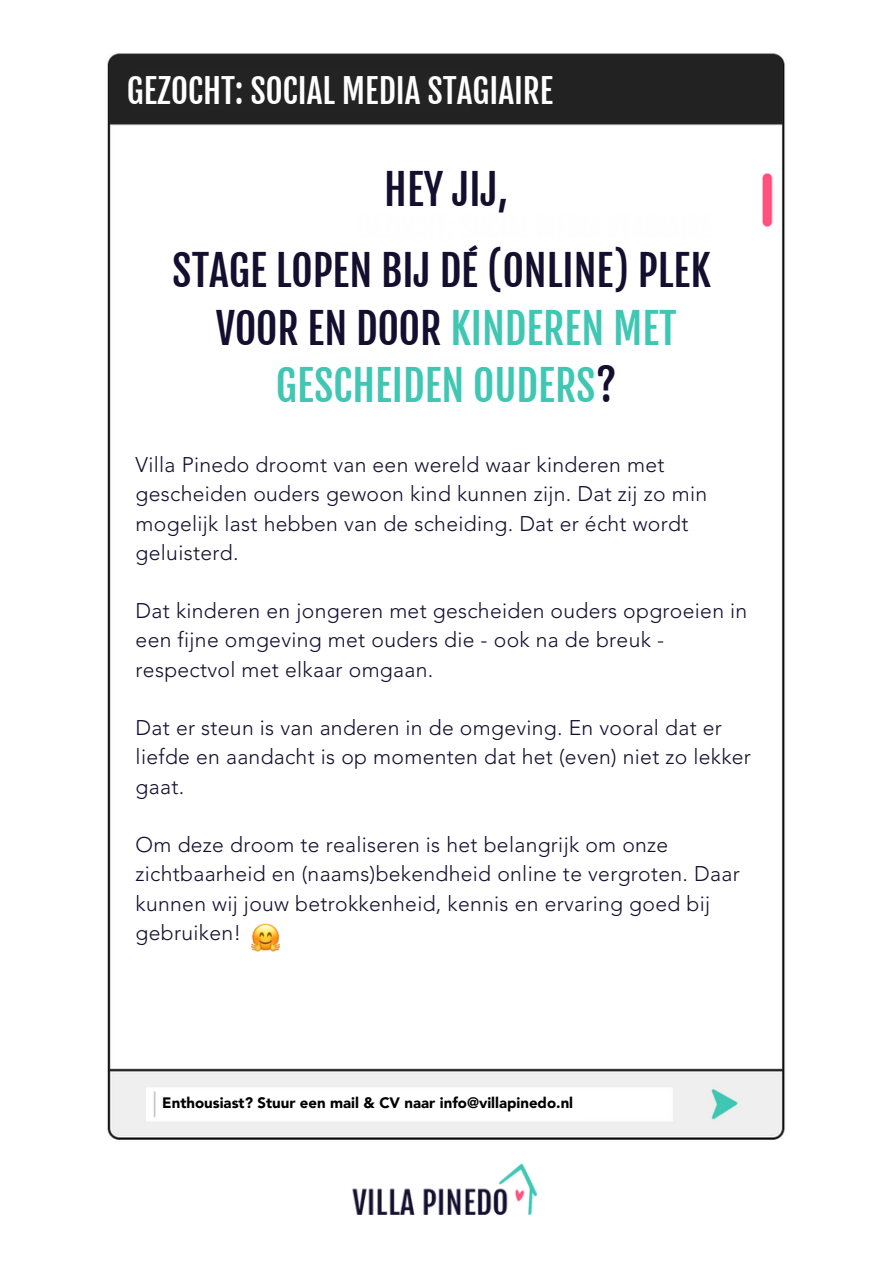
<style>
.page{position:relative;width:893px;height:1264px;background:#fff}
.page>*{position:absolute;margin:0;border:0;box-sizing:border-box;transform-origin:0 0}
.t1{font:41.55px/57.4px "Fjalla One";color:#3fc7b4;text-align:center}
.t2{font:41.55px/81.3px "Fjalla One";color:#150f2f;text-align:center}
.t3{font:33.15px "Fjalla One";color:#fefefe}
.t4{font:300 21.15px/29.2px "Avenir LT Std";letter-spacing:.015em;color:#150f2f}
.t5{font:900 15px "Avenir LT Std";color:#000}
.s1{color:#150f2f}
</style>
<div class="page">
<img style="left:107px;top:53px;width:678px;height:1087px">
<div style="left:133px;top:68px;width:336px;height:42px;background:#232323"></div>
<div style="left:162px;top:1096px;width:416px;height:23px;background:#fff"></div>
<img style="left:251px;top:923px;width:29px;height:29px">
<img style="left:315px;top:1131px;width:263px;height:84px">
<h2 class="t3" style="left:127px;top:70px;width:428px">GEZOCHT: SOCIAL MEDIA STAGIAIRE</h2>
<h1 class="t2" style="left:172px;top:149px;width:540px">HEY JIJ,<br>STAGE LOPEN BIJ DÉ (ONLINE) PLEK</h1>
<h1 class="t1" style="left:216px;top:300px;width:462px"><span class="s1">VOOR EN DOOR</span> KINDEREN MET<br>GESCHEIDEN OUDERS<span class="s1">?</span></h1>
<p class="t4" style="left:136px;top:452px;width:573px">Villa Pinedo droomt van een wereld waar kinderen met gescheiden ouders gewoon kind kunnen zijn. Dat zij zo min mogelijk last hebben van de scheiding. Dat er écht wordt geluisterd.</p>
<p class="t4" style="left:136px;top:598px;width:613px">Dat kinderen en jongeren met gescheiden ouders opgroeien in een fijne omgeving met ouders die - ook na de breuk - respectvol met elkaar omgaan.</p>
<p class="t4" style="left:136px;top:715px;width:617px">Dat er steun is van anderen in de omgeving. En vooral dat er liefde en aandacht is op momenten dat het (even) niet zo lekker gaat.</p>
<p class="t4" style="left:136px;top:832px;width:605px">Om deze droom te realiseren is het belangrijk om onze zichtbaarheid en (naams)bekendheid online te vergroten. Daar kunnen wij jouw betrokkenheid, kennis en ervaring goed bij gebruiken!</p>
<p class="t5" style="left:162px;top:1096px;width:412px">Enthousiast? Stuur een mail &amp; CV naar info@villapinedo.nl</p>
</div>
